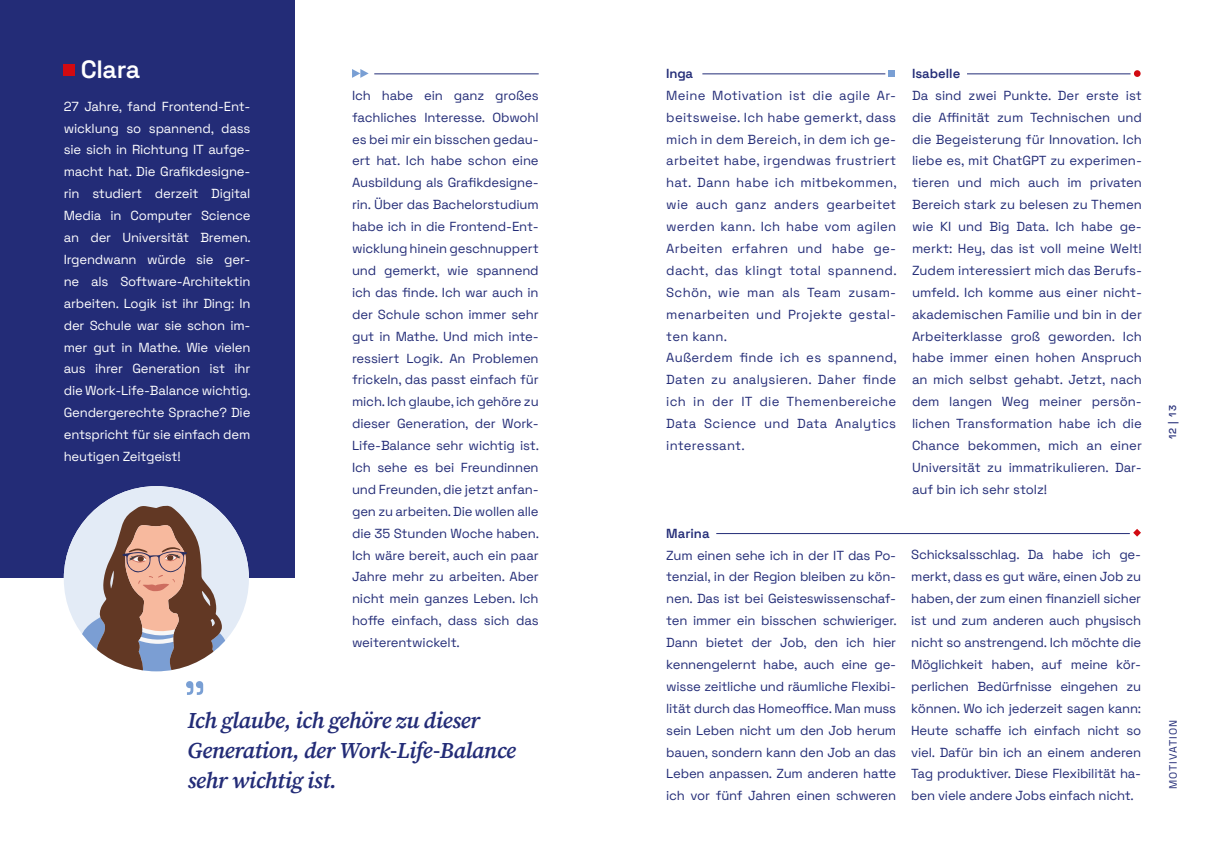
<style>
.page{position:relative;width:1205px;height:851px;background:#fff}
.page>*{position:absolute;margin:0;border:0;box-sizing:border-box;transform-origin:0 0}
.t1{font:600 25px "Space Grotesk";letter-spacing:-.015em;color:#fff}
.t2{font:italic 600 22.5px/30px "Source Serif 418 pt";letter-spacing:-.02em;color:#232c77}
.t3{font:13.12px/21.9px "Space Grotesk";letter-spacing:.02em;color:#232c77;text-align:justify}
.t4{font:13.12px/21.9px "Space Grotesk";letter-spacing:-.015em;color:#fff;text-align:justify}
.t5{font:600 13.12px "Space Grotesk";color:#232c77}
.t6{font:10.62px "Space Grotesk";letter-spacing:.1em;color:#232c77}
.t7{font:500 10px "Space Grotesk";color:#232c77}
</style>
<div class="page">
<div style="left:0;top:0;width:294px;height:578px;background:#232c77"></div>
<div style="left:64px;top:64px;width:11px;height:11px;background:#d20a11"></div>
<svg style="left:186px;top:681px;width:17px;height:13px"></svg>
<svg style="left:352px;top:69px;width:17px;height:9px"></svg>
<hr style="left:374px;top:74px;width:165px;height:1px;background:#232c77">
<hr style="left:702px;top:74px;width:183px;height:1px;background:#232c77">
<div style="left:888px;top:71px;width:7px;height:6px;background:#799fd4"></div>
<hr style="left:967px;top:74px;width:163px;height:1px;background:#232c77">
<div style="left:1134px;top:70px;width:6px;height:7px;background:#d20a11;border-radius:50%"></div>
<hr style="left:716px;top:533px;width:414px;height:1px;background:#232c77">
<svg style="left:1133px;top:529px;width:8px;height:7px"></svg>
<div style="left:64px;top:486px;width:185px;height:185px;background:#e3ebf6;border-radius:93px"></div>
<svg style="left:65px;top:504px;width:170px;height:167px"></svg>
<h1 class="t1" style="left:81px;top:51px;width:61px">Clara</h1>
<p class="t4" style="left:64px;top:94px;width:189px">27 Jahre, fand Frontend-Ent&shy;wicklung so spannend, dass sie sich in Richtung IT aufge&shy;macht hat. Die Grafikdesigne&shy;rin studiert derzeit Digital Media in Computer Science an der Universität Bremen.<br>Irgendwann würde sie ger&shy;ne als Software-Architektin arbeiten. Logik ist ihr Ding: In der Schule war sie schon im&shy;mer gut in Mathe. Wie vielen aus ihrer Generation ist ihr die Work-Life-Balance wichtig.<br>Gendergerechte Sprache? Die entspricht für sie einfach dem heutigen Zeitgeist!</p>
<p class="t3" style="left:352px;top:83px;width:189px">Ich habe ein ganz großes fachliches Interesse. Obwohl es bei mir ein bisschen gedau&shy;ert hat. Ich habe schon eine Ausbildung als Grafikdesigne&shy;rin. Über das Bachelorstudium habe ich in die Frontend-Ent&shy;wicklung hinein geschnuppert und gemerkt, wie spannend ich das finde. Ich war auch in der Schule schon immer sehr gut in Mathe. Und mich inte&shy;ressiert Logik. An Problemen frickeln, das passt einfach für mich. Ich glaube, ich gehöre zu dieser Generation, der Work-Life-Balance sehr wichtig ist.<br>Ich sehe es bei Freundinnen und Freunden, die jetzt anfan&shy;gen zu arbeiten. Die wollen alle die 35 Stunden Woche haben.<br>Ich wäre bereit, auch ein paar Jahre mehr zu arbeiten. Aber nicht mein ganzes Leben. Ich hoffe einfach, dass sich das weiterentwickelt.</p>
<h2 class="t2" style="left:188px;top:704px;width:330px">Ich glaube, ich gehöre zu dieser<br>Generation, der Work-Life-Balance sehr wichtig ist.</h2>
<p class="t5" style="left:666px;top:64px;width:28px">Inga</p>
<p class="t3" style="left:666px;top:83px;width:232px;text-align:left">Meine Motivation ist die agile Ar&shy;beitsweise. Ich habe gemerkt, dass mich in dem Bereich, in dem ich ge&shy;arbeitet habe, irgendwas frustriert hat. Dann habe ich mitbekommen, wie auch ganz anders gearbeitet werden kann. Ich habe vom agilen<br>Arbeiten erfahren und habe ge&shy;dacht, das klingt total spannend.<br>Schön, wie man als Team zusam&shy;menarbeiten und Projekte gestal&shy;ten kann.<br>Außerdem finde ich es spannend,<br>Daten zu analysieren. Daher finde ich in der IT die Themenbereiche<br>Data Science und Data Analytics interessant.</p>
<p class="t5" style="left:666px;top:523px;width:45px">Marina</p>
<p class="t3" style="left:666px;top:543px;width:232px">Zum einen sehe ich in der IT das Po&shy;tenzial, in der Region bleiben zu kön&shy;nen. Das ist bei Geisteswissenschaf&shy;ten immer ein bisschen schwieriger.<br>Dann bietet der Job, den ich hier kennengelernt habe, auch eine ge&shy;wisse zeitliche und räumliche Flexibi&shy;lität durch das Homeoffice. Man muss sein Leben nicht um den Job herum bauen, sondern kann den Job an das Leben anpassen. Zum anderen hatte ich vor fünf Jahren einen schweren</p>
<p class="t5" style="left:912px;top:64px;width:50px">Isabelle</p>
<p class="t3" style="left:912px;top:83px;width:231px">Da sind zwei Punkte. Der erste ist die Affinität zum Technischen und die Begeisterung für Innovation. Ich liebe es, mit ChatGPT zu experimen&shy;tieren und mich auch im privaten Bereich stark zu belesen zu Themen wie KI und Big Data. Ich habe ge&shy;merkt: Hey, das ist voll meine Welt!<br>Zudem interessiert mich das Berufs&shy;umfeld. Ich komme aus einer nicht&shy;akademischen Familie und bin in der Arbeiterklasse groß geworden. Ich habe immer einen hohen Anspruch an mich selbst gehabt. Jetzt, nach dem langen Weg meiner persön&shy;lichen Transformation habe ich die Chance bekommen, mich an einer Universität zu immatrikulieren. Dar&shy;auf bin ich sehr stolz!</p>
<p class="t3" style="left:911px;top:543px;width:231px">Schicksalsschlag. Da habe ich ge&shy;merkt, dass es gut wäre, einen Job zu haben, der zum einen finanziell sicher ist und zum anderen auch physisch nicht so anstrengend. Ich möchte die Möglichkeit haben, auf meine kör&shy;perlichen Bedürfnisse eingehen zu können. Wo ich jederzeit sagen kann:<br>Heute schaffe ich einfach nicht so viel. Dafür bin ich an einem anderen Tag produktiver. Diese Flexibilität ha&shy;ben viele andere Jobs einfach nicht.</p>
<p class="t7" style="left:1165px;top:439px;width:36px;rotate:-90deg">12 | 13</p>
<p class="t6" style="left:1165px;top:789px;width:71px;rotate:-90deg">MOTIVATION</p>
</div>
